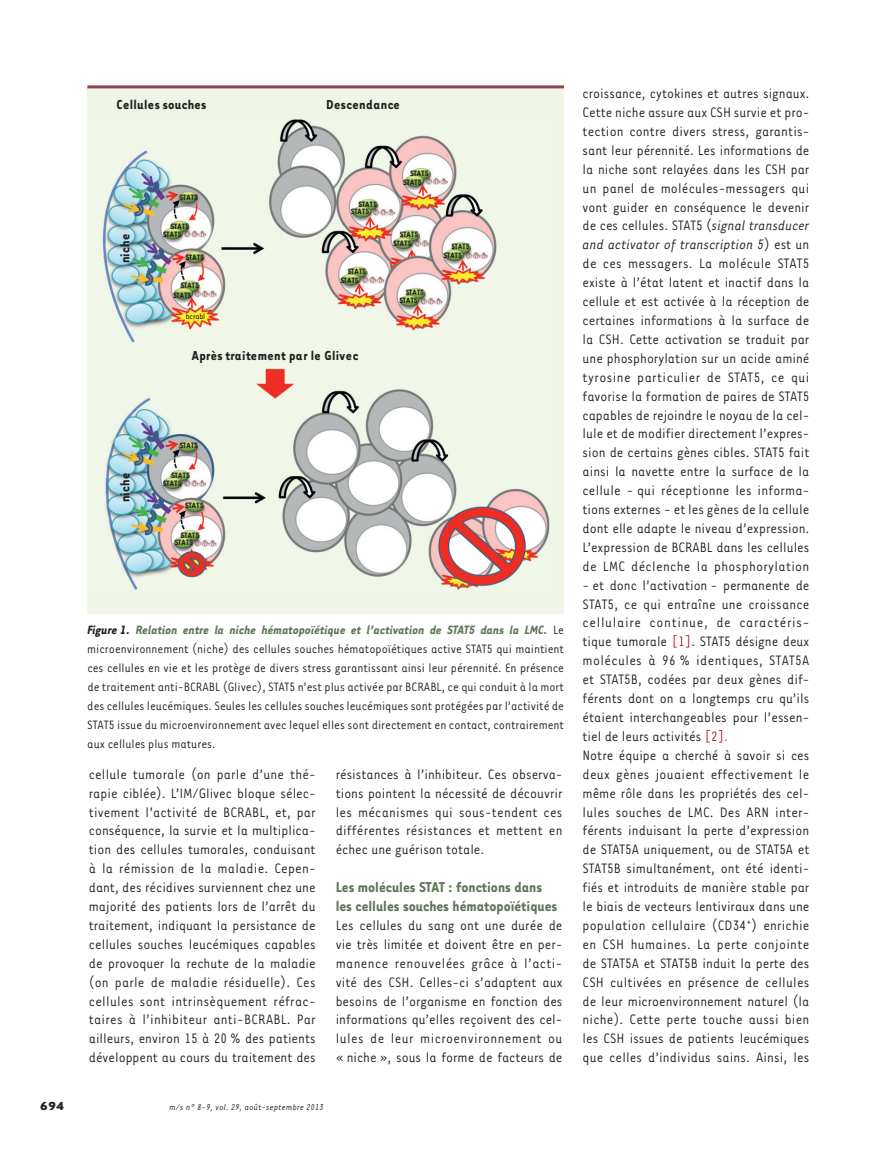
<style>
.page{position:relative;width:894px;height:1149px;background:#fff}
.page>*{position:absolute;margin:0;border:0;box-sizing:border-box;transform-origin:0 0}
.t1{font:700 16.5px/18.9px "Tarzana Narrow";color:#5f7659}
.t2{font:15.75px/18.9px "Tarzana Narrow";color:#231f20;text-align:justify}
.t3{font:700 15px "Tarzana Narrow";letter-spacing:.025em;color:#231f20}
.t4{font:13.95px/18.9px "Tarzana Narrow";color:#231f20;text-align:justify}
.t5{font:700 13.5px "Tarzana Wide";color:#231f20}
.t6{font:italic 9.75px "Tarzana Narrow";letter-spacing:.025em;color:#231f20}
.t7{font:700 9px/7.9px "Tarzana Narrow";letter-spacing:.015em;color:#231f20}
.t8{font:9px "Tarzana Narrow";letter-spacing:-.025em;color:#000}
.s1{font-weight:700;font-style:italic}
.s2{font-weight:700;font-style:italic;color:#5f7659}
.s3{font-style:italic}
.s4{color:#c11527}
.s5{color:#ee2d23}
</style>
<div class="page">
<div style="left:87px;top:88px;width:476px;height:526px;background:#eff6e8"></div>
<img style="left:102px;top:119px;width:447px;height:471px">
<hr style="left:87px;top:85px;width:476px;height:3px;background:#8d454f">
<p class="t3" style="left:116px;top:99px;width:92px">Cellules souches</p>
<p class="t3" style="left:326px;top:99px;width:75px">Descendance</p>
<p class="t3" style="left:120px;top:263px;width:31px;rotate:-90deg">niche</p>
<p class="t7" style="left:180px;top:194px;width:20px">STAT5</p>
<p class="t7" style="left:163px;top:223px;width:28px;text-indent:8px">STAT5<br>STAT5</p>
<p class="t7" style="left:186px;top:254px;width:20px">STAT5</p>
<p class="t7" style="left:173px;top:281px;width:28px;line-height:9.6px;text-indent:8px">STAT5<br>STAT5</p>
<p class="t8" style="left:186px;top:314px;width:21px">bcrabl</p>
<p class="t7" style="left:351px;top:201px;width:28px;line-height:7.2px;text-indent:8px">STAT5<br>STAT5</p>
<p class="t7" style="left:340px;top:268px;width:27px;line-height:8.4px;text-indent:7px">STAT5<br>STAT5</p>
<p class="t3" style="left:192px;top:351px;width:168px">Après traitement par le Glivec</p>
<p class="t7" style="left:403px;top:170px;width:27px;line-height:9.1px;text-indent:7px">STAT5<br>STAT5</p>
<p class="t7" style="left:393px;top:231px;width:27px;line-height:8.6px;text-indent:7px">STAT5<br>STAT5</p>
<p class="t7" style="left:399px;top:290px;width:26px;text-indent:6px">STAT5<br>STAT5</p>
<p class="t7" style="left:443px;top:242px;width:28px;line-height:9.6px;text-indent:8px">STAT5<br>STAT5</p>
<p class="t3" style="left:120px;top:502px;width:31px;rotate:-90deg">niche</p>
<p class="t7" style="left:180px;top:442px;width:20px">STAT5</p>
<p class="t7" style="left:163px;top:472px;width:28px;text-indent:8px">STAT5<br>STAT5</p>
<p class="t7" style="left:185px;top:502px;width:20px">STAT5</p>
<p class="t7" style="left:175px;top:533px;width:26px;line-height:6.9px;text-indent:6px">STAT5<br>STAT5</p>
<p class="t4" style="left:87px;top:622px;width:478px"><span class="s1">Figure 1.</span> <span class="s2">Relation entre la niche hématopoïétique et l’activation de STAT5 dans la LMC.</span> Le microenvironnement (niche) des cellules souches hématopoïétiques active STAT5 qui maintient ces cellules en vie et les protège de divers stress garantissant ainsi leur pérennité. En présence de traitement anti-BCRABL (Glivec), STAT5 n’est plus activée par BCRABL, ce qui conduit à la mort des cellules leucémiques. Seules les cellules souches leucémiques sont protégées par l’activité de STAT5 issue du microenvironnement avec lequel elles sont directement en contact, contrairement aux cellules plus matures.</p>
<p class="t2" style="left:89px;top:766px;width:228px">cellule tumorale (on parle d’une thé&shy;rapie ciblée). L’IM/Glivec bloque sélec&shy;tivement l’activité de BCRABL, et, par conséquence, la survie et la multiplica&shy;tion des cellules tumorales, conduisant à la rémission de la maladie. Cepen&shy;dant, des récidives surviennent chez une majorité des patients lors de l’arrêt du traitement, indiquant la persistance de cellules souches leucémiques capables de provoquer la rechute de la maladie (on parle de maladie résiduelle). Ces cellules sont intrinsèquement réfrac&shy;taires à l’inhibiteur anti-BCRABL. Par ailleurs, environ 15 à 20 % des patients développent au cours du traitement des</p>
<p class="t2" style="left:335px;top:766px;width:228px">résistances à l’inhibiteur. Ces observa&shy;tions pointent la nécessité de découvrir les mécanismes qui sous-tendent ces différentes résistances et mettent en échec une guérison totale.</p>
<p class="t1" style="left:335px;top:879px;width:223px">Les molécules STAT : fonctions dans les cellules souches hématopoïétiques</p>
<p class="t2" style="left:335px;top:917px;width:228px">Les cellules du sang ont une durée de vie très limitée et doivent être en per&shy;manence renouvelées grâce à l’acti&shy;vité des CSH. Celles-ci s’adaptent aux besoins de l’organisme en fonction des informations qu’elles reçoivent des cel&shy;lules de leur microenvironnement ou « niche », sous la forme de facteurs de</p>
<p class="t5" style="left:40px;top:1101px;width:26px">694</p>
<p class="t6" style="left:169px;top:1103px;width:155px">m/s n° 8-9, vol. 29, août-septembre 2013</p>
<p class="t2" style="left:582px;top:85px;width:228px">croissance, cytokines et autres signaux.<br>Cette niche assure aux CSH survie et pro&shy;tection contre divers stress, garantis&shy;sant leur pérennité. Les informations de la niche sont relayées dans les CSH par un panel de molécules-messagers qui vont guider en conséquence le devenir de ces cellules. STAT5 (<span class="s3">signal transducer and activator of transcription 5</span>) est un de ces messagers. La molécule STAT5 existe à l’état latent et inactif dans la cellule et est activée à la réception de certaines informations à la surface de la CSH. Cette activation se traduit par une phosphorylation sur un acide aminé tyrosine particulier de STAT5, ce qui favorise la formation de paires de STAT5 capables de rejoindre le noyau de la cel&shy;lule et de modifier directement l’expres&shy;sion de certains gènes cibles. STAT5 fait ainsi la navette entre la surface de la cellule - qui réceptionne les informa&shy;tions externes - et les gènes de la cellule dont elle adapte le niveau d’expression.<br>L’expression de BCRABL dans les cellules de LMC déclenche la phosphorylation</p>
<p class="t2" style="left:582px;top:577px;width:228px;text-align:left">- et donc l’activation - permanente de STAT5, ce qui entraîne une croissance cellulaire continue, de caractéris&shy;tique tumorale <span class="s4">[1]</span>. STAT5 désigne deux molécules à 96 % identiques, STAT5A et STAT5B, codées par deux gènes dif&shy;férents dont on a longtemps cru qu’ils étaient interchangeables pour l’essen&shy;tiel de leurs activités <span class="s4">[2]</span><span class="s5">.<br></span>Notre équipe a cherché à savoir si ces deux gènes jouaient effectivement le même rôle dans les propriétés des cel&shy;lules souches de LMC. Des ARN inter&shy;férents induisant la perte d’expression de STAT5A uniquement, ou de STAT5A et STAT5B simultanément, ont été identi&shy;fiés et introduits de manière stable par le biais de vecteurs lentiviraux dans une population cellulaire (CD34<sup>+</sup>) enrichie en CSH humaines. La perte conjointe de STAT5A et STAT5B induit la perte des CSH cultivées en présence de cellules de leur microenvironnement naturel (la niche). Cette perte touche aussi bien les CSH issues de patients leucémiques que celles d’individus sains. Ainsi, les</p>
</div>
